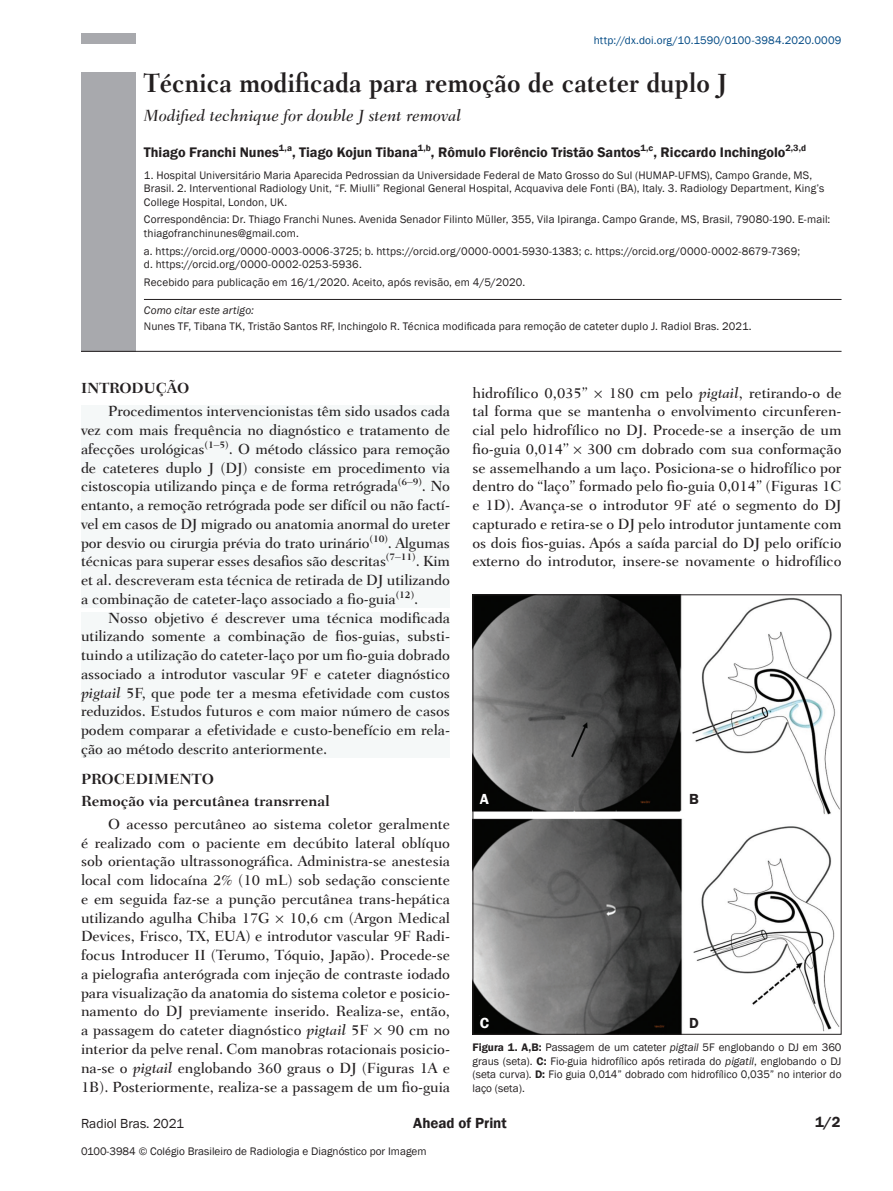
<style>
.page{position:relative;width:893px;height:1191px;background:#fff}
.page>*{position:absolute;margin:0;border:0;box-sizing:border-box;transform-origin:0 0}
.t1{font:700 27px "Fairfield LT";color:#231f20;scale:.9 1}
.t2{font:italic 500 16.5px "Fairfield LT";color:#231f20}
.t3{font:500 15px/18.8px "Fairfield LT";letter-spacing:-.005em;color:#231f20;text-align:justify}
.t4{font:700 15px/21.8px "Fairfield LT";color:#231f20}
.t5{font:600 15px "Franklin Gothic";color:#231f20}
.t6{font:600 15px "Franklin Gothic";color:#fff}
.t7{font:600 14.25px "Franklin Gothic";color:#231f20}
.t8{font:13.5px "Franklin Gothic";color:#231f20}
.t9{font:11.25px/13.5px "Franklin Gothic";letter-spacing:.01em;color:#231f20}
.t10{font:11.25px "Franklin Gothic";letter-spacing:.01em;color:#014984}
.t11{font:italic 11.25px "Franklin Gothic";letter-spacing:.01em;color:#231f20}
.s1{font-style:italic}
.s2{font-weight:600}
</style>
<div class="page">
<div style="left:81px;top:34px;width:54px;height:10px;background:#a8a9ad"></div>
<div style="left:81px;top:72px;width:54px;height:279px;background:#a8a9ad"></div>
<hr style="left:81px;top:351px;width:760px;height:1px;background:#231f20">
<div style="left:81px;top:405px;width:369px;height:202px;background:#f5f8f8"></div>
<div style="left:81px;top:611px;width:369px;height:146px;background:#f5f8f8"></div>
<hr style="left:144px;top:299px;width:697px;height:1px;background:#231f20">
<img style="left:474px;top:596px;width:365px;height:436px">
<p class="t10" style="left:594px;top:33px;width:249px">http://dx.doi.org/10.1590/0100-3984.2020.0009</p>
<h1 class="t1" style="left:144px;top:68px;width:649px">Técnica modificada para remoção de cateter duplo J</h1>
<p class="t2" style="left:144px;top:106px;width:319px">Modified technique for double J stent removal</p>
<p class="t7" style="left:144px;top:143px;width:664px">Thiago Franchi Nunes<sup>1,a</sup>, Tiago Kojun Tibana<sup>1,b</sup>, Rômulo Florêncio Tristão Santos<sup>1,c</sup>, Riccardo Inchingolo<sup>2,3,d</sup></p>
<p class="t9" style="left:144px;top:168px;width:682px">1. Hospital Universitário Maria Aparecida Pedrossian da Universidade Federal de Mato Grosso do Sul (HUMAP-UFMS), Campo Grande, MS,<br>Brasil. 2. Interventional Radiology Unit, “F. Miulli” Regional General Hospital, Acquaviva dele Fonti (BA), Italy. 3. Radiology Department, King’s<br>College Hospital, London, UK.</p>
<p class="t9" style="left:144px;top:213px;width:688px">Correspondência: Dr. Thiago Franchi Nunes. Avenida Senador Filinto Müller, 355, Vila Ipiranga. Campo Grande, MS, Brasil, 79080-190. E-mail: thiagofranchinunes@gmail.com.</p>
<p class="t9" style="left:144px;top:244px;width:658px">a. https://orcid.org/0000-0003-0006-3725; b. https://orcid.org/0000-0001-5930-1383; c. https://orcid.org/0000-0002-8679-7369; d. https://orcid.org/0000-0002-0253-5936.</p>
<p class="t9" style="left:144px;top:275px;width:383px">Recebido para publicação em 16/1/2020. Aceito, após revisão, em 4/5/2020.</p>
<p class="t11" style="left:144px;top:304px;width:112px">Como citar este artigo:</p>
<p class="t9" style="left:144px;top:320px;width:609px">Nunes TF, Tibana TK, Tristão Santos RF, Inchingolo R. Técnica modificada para remoção de cateter duplo J. Radiol Bras. 2021.</p>
<p class="t4" style="left:81px;top:377px;width:110px">INTRODUÇÃO</p>
<p class="t3" style="left:81px;top:402px;width:370px;text-indent:27px">Procedimentos intervencionistas têm sido usados cada vez com mais frequência no diagnóstico e tratamento de afecções urológicas<sup>(1–5)</sup>. O método clássico para remoção de cateteres duplo J (DJ) consiste em procedimento via cistoscopia utilizando pinça e de forma retrógrada<sup>(6–9)</sup>. No entanto, a remoção retrógrada pode ser difícil ou não factí&shy;vel em casos de DJ migrado ou anatomia anormal do ureter por desvio ou cirurgia prévia do trato urinário<sup>(10)</sup>. Algumas técnicas para superar esses desafios são descritas<sup>(7–11)</sup>. Kim et al. descreveram esta técnica de retirada de DJ utilizando a combinação de cateter-laço associado a fio-guia<sup>(12)</sup>.</p>
<p class="t3" style="left:81px;top:608px;width:371px;text-indent:27px">Nosso objetivo é descrever uma técnica modificada utilizando somente a combinação de fios-guias, substi&shy;tuindo a utilização do cateter-laço por um fio-guia dobrado associado a introdutor vascular 9F e cateter diagnóstico <span class="s1">pigtail</span> 5F, que pode ter a mesma efetividade com custos reduzidos. Estudos futuros e com maior número de casos podem comparar a efetividade e custo-benefício em rela&shy;ção ao método descrito anteriormente.</p>
<p class="t4" style="left:81px;top:768px;width:250px">PROCEDIMENTO<br>Remoção via percutânea transrrenal</p>
<p class="t3" style="left:81px;top:814px;width:371px;text-indent:27px">O acesso percutâneo ao sistema coletor geralmente é realizado com o paciente em decúbito lateral oblíquo sob orientação ultrassonográfica. Administra-se anestesia local com lidocaína 2% (10 mL) sob sedação consciente e em seguida faz-se a punção percutânea trans-hepática utilizando agulha Chiba 17G × 10,6 cm (Argon Medical Devices, Frisco, TX, EUA) e introdutor vascular 9F Radi&shy;focus Introducer II (Terumo, Tóquio, Japão). Procede-se a pielografia anterógrada com injeção de contraste iodado para visualização da anatomia do sistema coletor e posicio&shy;namento do DJ previamente inserido. Realiza-se, então, a passagem do cateter diagnóstico <span class="s1">pigtail</span> 5F × 90 cm no interior da pelve renal. Com manobras rotacionais posicio&shy;na-se o <span class="s1">pigtail</span> englobando 360 graus o DJ (Figuras 1A e 1B). Posteriormente, realiza-se a passagem de um fio-guia</p>
<p class="t3" style="left:472px;top:383px;width:371px">hidrofílico 0,035” × 180 cm pelo <span class="s1">pigtail</span>, retirando-o de tal forma que se mantenha o envolvimento circunferen&shy;cial pelo hidrofílico no DJ. Procede-se a inserção de um fio-guia 0,014’’ × 300 cm dobrado com sua conformação se assemelhando a um laço. Posiciona-se o hidrofílico por dentro do “laço” formado pelo fio-guia 0,014” (Figuras 1C e 1D). Avança-se o introdutor 9F até o segmento do DJ capturado e retira-se o DJ pelo introdutor juntamente com os dois fios-guias. Após a saída parcial do DJ pelo orifício externo do introdutor, insere-se novamente o hidrofílico</p>
<p class="t6" style="left:480px;top:790px;width:11px">A</p>
<p class="t6" style="left:480px;top:1014px;width:11px">C</p>
<p class="t5" style="left:689px;top:790px;width:11px">B</p>
<p class="t5" style="left:689px;top:1014px;width:11px">D</p>
<p class="t9" style="left:472px;top:1040px;width:370px;text-align:justify"><span class="s2">Figura 1. A,B:</span> Passagem de um cateter <span class="s1">pigtail</span> 5F englobando o DJ em 360 graus (seta). <span class="s2">C:</span> Fio-guia hidrofílico após retirada do <span class="s1">pigatil</span>, englobando o DJ (seta curva). <span class="s2">D:</span> Fio guia 0,014” dobrado com hidrofílico 0,035” no interior do laço (seta).</p>
<p class="t5" style="left:815px;top:1113px;width:27px">1/2</p>
<p class="t8" style="left:81px;top:1114px;width:105px">Radiol Bras. 2021</p>
<p class="t5" style="left:413px;top:1113px;width:95px">Ahead of Print</p>
<p class="t5" style="left:833px;top:1113px;width:10px">1</p>
<p class="t9" style="left:81px;top:1145px;width:347px">0100-3984 © Colégio Brasileiro de Radiologia e Diagnóstico por Imagem</p>
</div>
